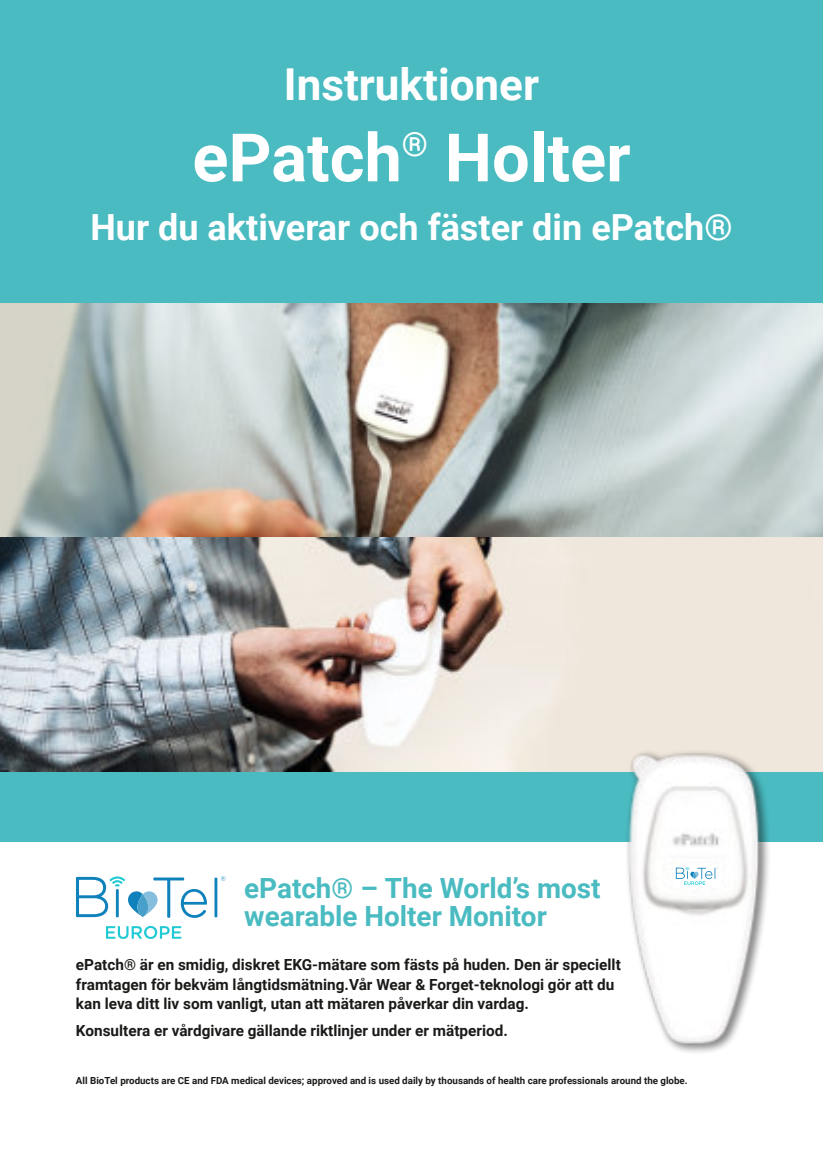
<style>
.page{position:relative;width:823px;height:1163px;background:#fff}
.page>*{position:absolute;margin:0;border:0;box-sizing:border-box;transform-origin:0 0}
.t1{font:700 66.8px "Roboto";color:#fff}
.t2{font:700 44px "Roboto";color:#fff}
.t3{font:700 36px "Roboto";color:#fff}
.t4{font:700 27.8px/27.8px "Roboto";color:#49bbc1}
.t5{font:700 15.4px/19.4px "Roboto";color:#1a1a18}
.t6{font:700 9.8px "Roboto";color:#1a1a18}
</style>
<div class="page">
<div style="left:0;top:0;width:822px;height:841px;background:#49bbc1"></div>
<hr style="left:214px;top:877px;width:3px;height:40px;background:#0f81bb">
<svg style="left:76px;top:876px;width:131px;height:41px"></svg>
<svg style="left:132px;top:894px;width:21px;height:22px"></svg>
<svg style="left:221px;top:876px;width:4px;height:4px"></svg>
<svg style="left:106px;top:926px;width:75px;height:12px"></svg>
<img style="left:0;top:304px;width:822px;height:467px">
<img style="left:597px;top:732px;width:182px;height:321px">
<div style="left:672px;top:864px;width:48px;height:24px;background:#fff"></div>
<svg style="left:675px;top:867px;width:42px;height:17px"></svg>
<h2 class="t2" style="left:284px;top:67px;width:257px">Instruktioner</h2>
<h1 class="t1" style="left:192px;top:131px;width:439px">ePatch<sup>®</sup> Holter</h1>
<h3 class="t3" style="left:90px;top:213px;width:643px">Hur du aktiverar och fäster din ePatch®</h3>
<h3 class="t4" style="left:244px;top:876px;width:358px">ePatch® – The World’s most wearable Holter Monitor</h3>
<p class="t5" style="left:76px;top:956px;width:546px">ePatch® är en smidig, diskret EKG-mätare som fästs på huden. Den är speciellt framtagen för bekväm långtidsmätning.Vår Wear &amp; Forget-teknologi gör att du kan leva ditt liv som vanligt, utan att mätaren påverkar din vardag.</p>
<p class="t5" style="left:76px;top:1021px;width:433px">Konsultera er vårdgivare gällande riktlinjer under er mätperiod.</p>
<p class="t6" style="left:76px;top:1076px;width:613px">All BioTel products are CE and FDA medical devices; approved and is used daily by thousands of health care professionals around the globe.</p>
</div>
